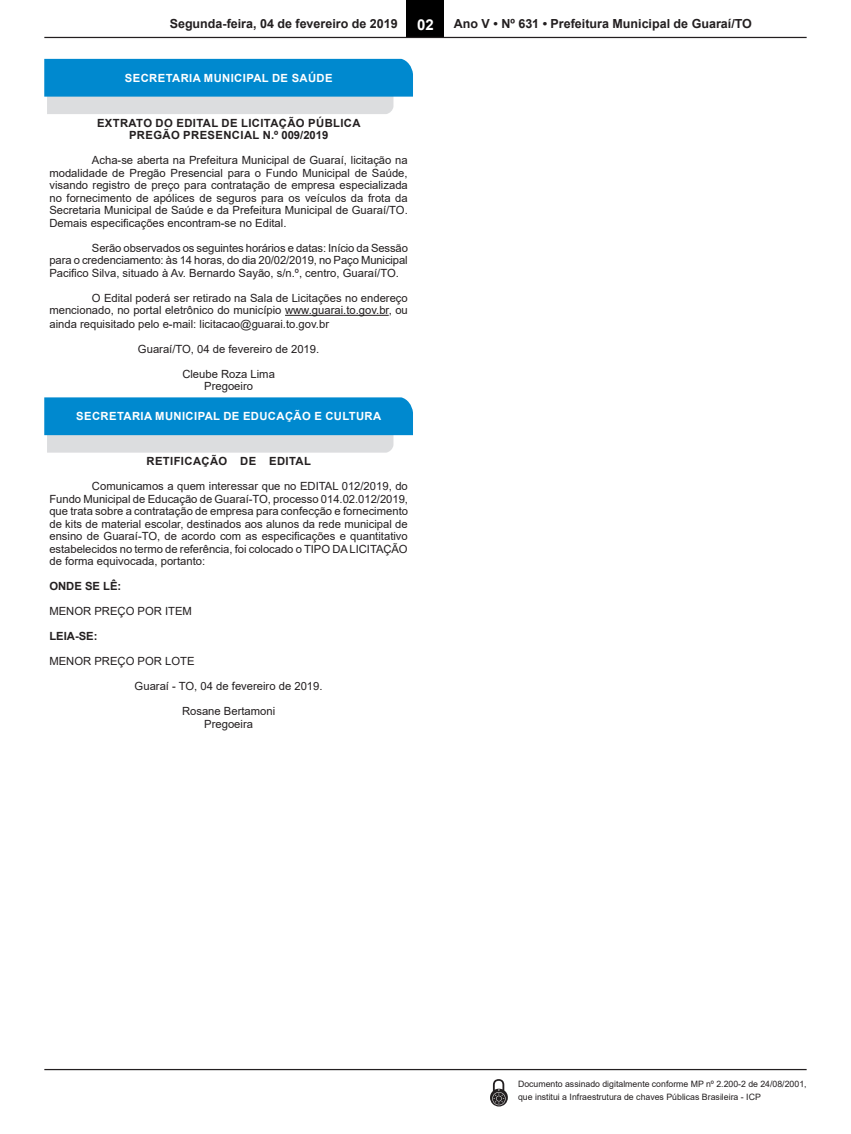
<style>
.page{position:relative;width:851px;height:1134px;background:#fff}
.page>*{position:absolute;margin:0;border:0;box-sizing:border-box;transform-origin:0 0}
.t1{font:700 15px "Arial";color:#fff}
.t2{font:700 12.5px "Arial";color:#231f20}
.CORPO_DE_TEXTO{font:11.25px/12.5px "Arial";color:#231f20;text-align:justify}
.TITULOS{font:700 11.25px "Arial";letter-spacing:.035em;color:#231f20}
.Assinatura{font:11.25px "Arial";color:#231f20}
.SEM_PARAGRAFO{font:11.25px "Arial";color:#231f20}
.Chancela2{font:700 11.25px "Arial";letter-spacing:.035em;color:#fff}
.SEM_PARAGRAFO-2{font:700 11.25px "Arial";color:#231f20}
.t3{font:8.75px/12.5px "Arial";color:#231f20}
</style>
<div class="page">
<div style="left:406px;top:0;width:38px;height:37px;background:#000"></div>
<hr style="left:44px;top:37px;width:762px;height:1px;background:#231f20">
<hr style="left:44px;top:1069px;width:762px;height:1px;background:#231f20">
<svg style="left:490px;top:1079px;width:17px;height:27px"></svg>
<hr style="left:285px;top:315px;width:103px;height:1px;background:#231f20">
<svg style="left:44px;top:59px;width:369px;height:55px;background:#46a4d4"></svg>
<svg style="left:44px;top:397px;width:369px;height:56px;background:#49a5d5"></svg>
<p class="t2" style="left:170px;top:15px;width:229px">Segunda-feira, 04 de fevereiro de 2019</p>
<h1 class="t1" style="left:417px;top:14px;width:18px">02</h1>
<p class="t2" style="left:454px;top:15px;width:299px">Ano V • Nº 631 • Prefeitura Municipal de Guaraí/TO</p>
<p class="Chancela2" style="left:125px;top:70px;width:209px">SECRETARIA MUNICIPAL DE SAÚDE</p>
<p class="TITULOS" style="left:97px;top:115px;width:265px">EXTRATO DO EDITAL DE LICITAÇÃO PÚBLICA</p>
<p class="TITULOS" style="left:129px;top:127px;width:201px">PREGÃO PRESENCIAL N.º 009/2019</p>
<p class="CORPO_DE_TEXTO" style="left:49px;top:154px;width:360px;text-indent:43px">Acha-se aberta na Prefeitura Municipal de Guaraí, licitação na modalidade de Pregão Presencial para o Fundo Municipal de Saúde, visando registro de preço para contratação de empresa especializada no fornecimento de apólices de seguros para os veículos da frota da Secretaria Municipal de Saúde e da Prefeitura Municipal de Guaraí/TO.<br>Demais especificações encontram-se no Edital.</p>
<p class="CORPO_DE_TEXTO" style="left:49px;top:241px;width:360px;text-indent:43px">Serão observados os seguintes horários e datas: Início da Sessão para o credenciamento: às 14 horas, do dia 20/02/2019, no Paço Municipal Pacifico Silva, situado à Av. Bernardo Sayão, s/n.º, centro, Guaraí/TO.</p>
<p class="CORPO_DE_TEXTO" style="left:49px;top:291px;width:360px;line-height:13px;text-indent:43px">O Edital poderá ser retirado na Sala de Licitações no endereço mencionado, no portal eletrônico do município www.guarai.to.gov.br, ou ainda requisitado pelo e-mail: licitacao@guarai.to.gov.br</p>
<p class="Assinatura" style="left:138px;top:341px;width:183px">Guaraí/TO, 04 de fevereiro de 2019.</p>
<p class="Assinatura" style="left:182px;top:366px;width:94px">Cleube Roza Lima</p>
<p class="Assinatura" style="left:204px;top:378px;width:50px">Pregoeiro</p>
<p class="Chancela2" style="left:76px;top:408px;width:306px">SECRETARIA MUNICIPAL DE EDUCAÇÃO E CULTURA</p>
<p class="TITULOS" style="left:146px;top:453px;width:166px">RETIFICAÇÃO DE EDITAL</p>
<p class="CORPO_DE_TEXTO" style="left:49px;top:480px;width:360px;text-indent:43px">Comunicamos a quem interessar que no EDITAL 012/2019, do Fundo Municipal de Educação de Guaraí-TO, processo 014.02.012/2019, que trata sobre a contratação de empresa para confecção e fornecimento de kits de material escolar, destinados aos alunos da rede municipal de ensino de Guaraí-TO, de acordo com as especificações e quantitativo estabelecidos no termo de referência, foi colocado o TIPO DA LICITAÇÃO de forma equivocada, portanto:</p>
<p class="SEM_PARAGRAFO-2" style="left:49px;top:578px;width:73px">ONDE SE LÊ:</p>
<p class="SEM_PARAGRAFO" style="left:49px;top:603px;width:144px">MENOR PREÇO POR ITEM</p>
<p class="SEM_PARAGRAFO-2" style="left:49px;top:628px;width:50px">LEIA-SE:</p>
<p class="SEM_PARAGRAFO" style="left:49px;top:653px;width:147px">MENOR PREÇO POR LOTE</p>
<p class="SEM_PARAGRAFO" style="left:135px;top:678px;width:189px">Guaraí - TO, 04 de fevereiro de 2019.</p>
<p class="Assinatura" style="left:182px;top:703px;width:95px">Rosane Bertamoni</p>
<p class="Assinatura" style="left:204px;top:716px;width:50px">Pregoeira</p>
<p class="t3" style="left:518px;top:1078px;width:290px">Documento assinado digitalmente conforme MP nº 2.200-2 de 24/08/2001, que institui a Infraestrutura de chaves Públicas Brasileira - ICP</p>
</div>
